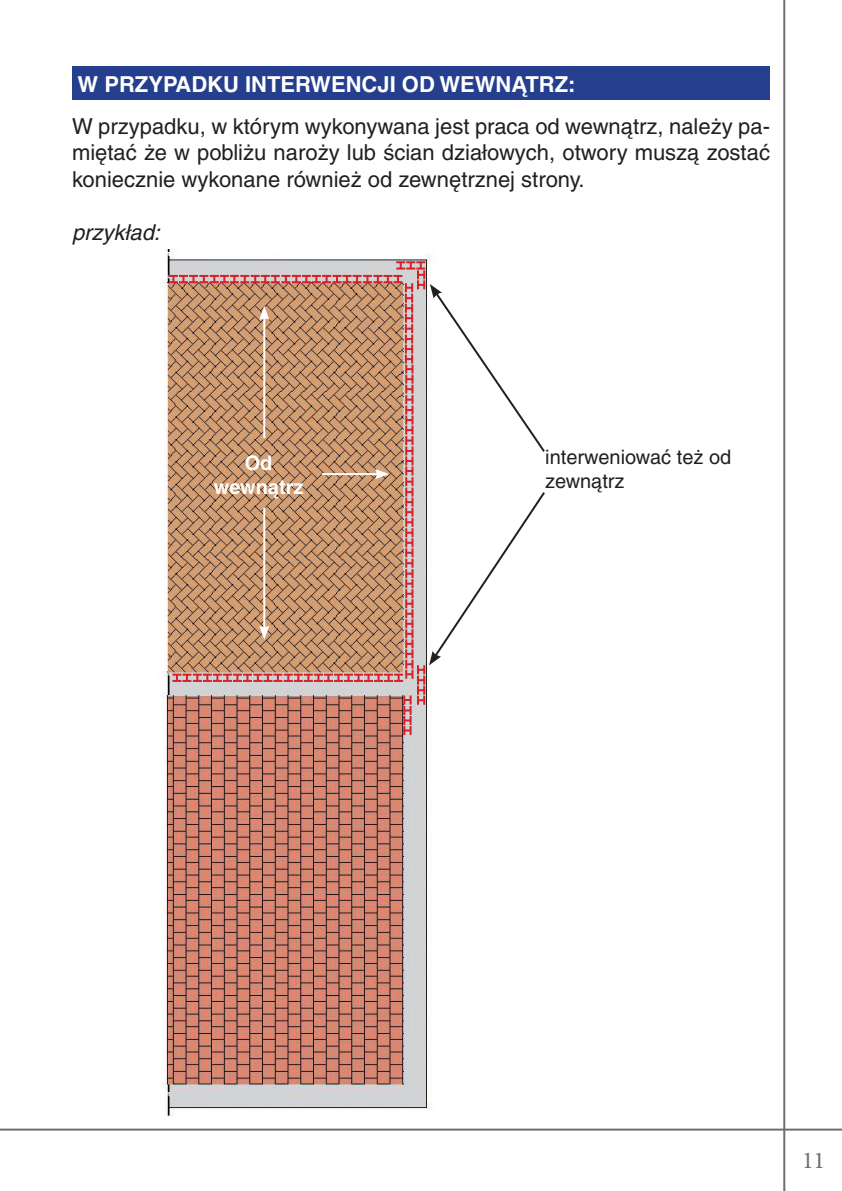
<style>
.page{position:relative;width:842px;height:1191px;background:#fff}
.page>*{position:absolute;margin:0;border:0;box-sizing:border-box;transform-origin:0 0}
.t1{font:24px "Minion Pro";color:#6c6d70}
.t2{font:22px/26.4px "Helvetica CE";color:#231f20;text-align:justify}
.t3{font:700 22px "Helvetica CE";color:#fff}
.t4{font:italic 22px "Helvetica CE";color:#231f20}
.t5{font:20px/24px "Helvetica CE";color:#231f20}
.t6{font:700 20px/24px "Helvetica CE";color:#fff;text-align:center}
</style>
<div class="page">
<hr style="left:0;top:1128px;width:842px;height:2px;background:#6c6d70">
<hr style="left:783px;top:0;width:2px;height:1191px;background:#6c6d70">
<img style="left:162px;top:249px;width:270px;height:868px">
<div style="left:72px;top:67px;width:698px;height:33px;background:#253f8e"></div>
<svg style="left:169px;top:261px;width:376px;height:474px"></svg>
<p class="t3" style="left:77px;top:71px;width:499px">W PRZYPADKU INTERWENCJI OD WEWNĄTRZ:</p>
<p class="t2" style="left:72px;top:113px;width:699px">W przypadku, w którym wykonywana jest praca od wewnątrz, należy pa&shy;miętać że w pobliżu naroży lub ścian działowych, otwory muszą zostać koniecznie wykonane również od zewnętrznej strony.</p>
<p class="t4" style="left:72px;top:219px;width:90px">przykład:</p>
<p class="t6" style="left:214px;top:450px;width:91px">Od wewnątrz</p>
<p class="t5" style="left:545px;top:444px;width:187px">interweniować też od zewnątrz</p>
<p class="t1" style="left:802px;top:1144px;width:25px">11</p>
</div>
